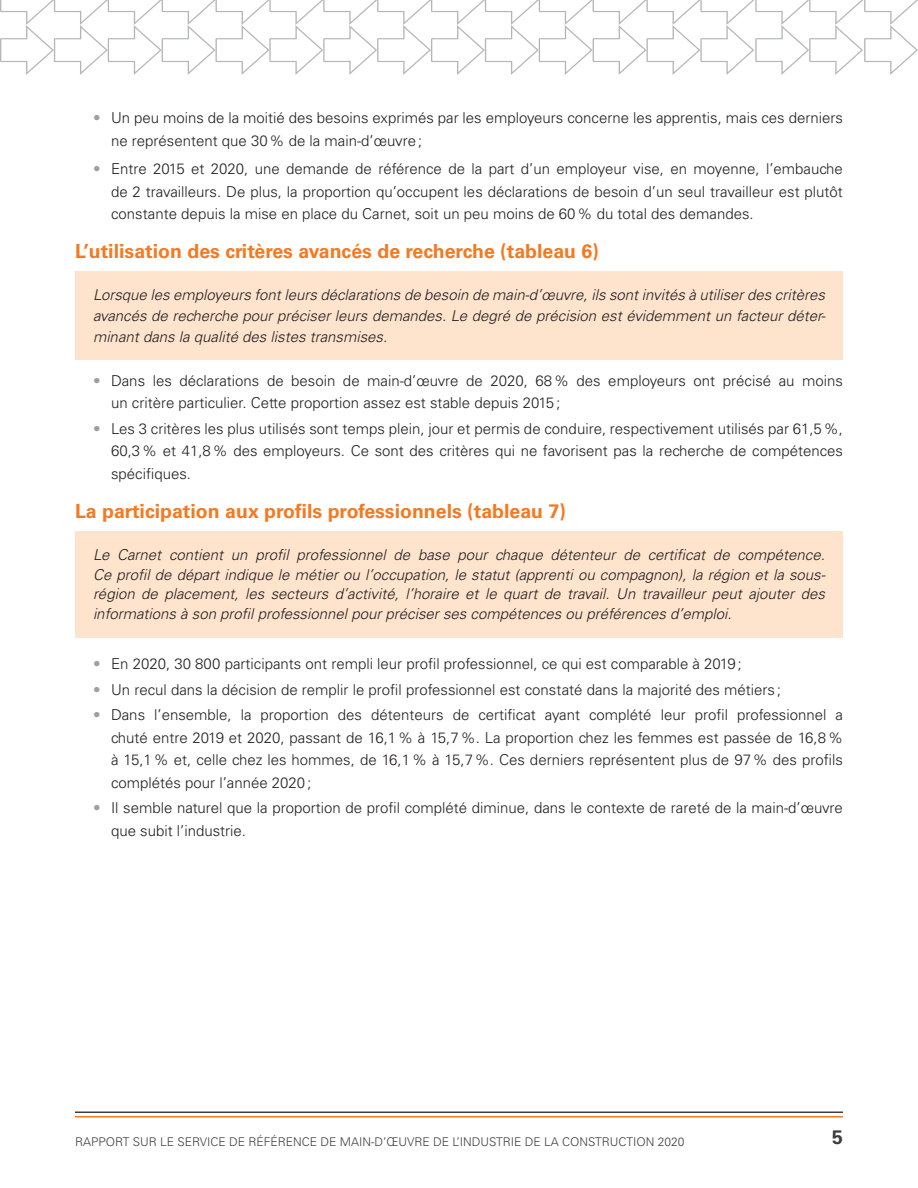
<style>
.page{position:relative;width:918px;height:1188px;background:#fff}
.page>*{position:absolute;margin:0;border:0;box-sizing:border-box;transform-origin:0 0}
.t1{font:700 19.5px "Univers LT Std";color:#f47921}
.t2{font:700 19.5px "Univers LT Std";color:#3e3e3f}
.t3{font:300 15px/22.5px "Univers LT Std";color:#231f20}
.t4{font:italic 300 15px/19.5px "Univers LT Std";color:#231f20;text-align:justify}
.t5{font:300 12px "Univers LT Std";color:#3e3e3f}
.s1{color:#9d9fa2}
</style>
<div class="page">
<hr style="left:75px;top:1116px;width:768px;height:2px;background:#f47921">
<svg style="left:0;top:0;width:918px;height:75px"></svg>
<hr style="left:75px;top:1112px;width:768px;height:1px;background:#3e3e3f">
<div style="left:75px;top:271px;width:768px;height:89px;background:#fee3cd"></div>
<div style="left:75px;top:531px;width:768px;height:107px;background:#fee3cd"></div>
<p class="t3" style="left:111px;top:107px;width:733px;text-indent:-18px"><span class="s1">•</span> Un peu moins de la moitié des besoins exprimés par les employeurs concerne les apprentis, mais ces derniers ne représentent que 30% de la main-d’œuvre;</p>
<p class="t3" style="left:111px;top:158px;width:733px;text-align:justify;text-indent:-18px"><span class="s1">•</span> Entre 2015 et 2020, une demande de référence de la part d’un employeur vise, en moyenne, l’embauche de 2 travailleurs. De plus, la proportion qu’occupent les déclarations de besoin d’un seul travailleur est plutôt constante depuis la mise en place du Carnet, soit un peu moins de 60% du total des demandes.</p>
<h1 class="t1" style="left:75px;top:240px;width:525px">L’utilisation des critères avancés de recherche (tableau 6)</h1>
<p class="t4" style="left:93px;top:285px;width:734px;line-height:21px">Lorsque les employeurs font leurs déclarations de besoin de main-d’œuvre, ils sont invités à utiliser des critères avancés de recherche pour préciser leurs demandes. Le degré de précision est évidemment un facteur déter&shy;minant dans la qualité des listes transmises.</p>
<p class="t3" style="left:111px;top:369px;width:734px;text-indent:-18px"><span class="s1">•</span> Dans les déclarations de besoin de main-d’œuvre de 2020, 68% des employeurs ont précisé au moins un critère particulier. Cette proportion assez est stable depuis 2015;</p>
<p class="t3" style="left:111px;top:417px;width:734px;text-align:justify;text-indent:-18px"><span class="s1">•</span> Les 3 critères les plus utilisés sont temps plein, jour et permis de conduire, respectivement utilisés par 61,5%, 60,3% et 41,8% des employeurs. Ce sont des critères qui ne favorisent pas la recherche de compétences spécifiques.</p>
<h1 class="t1" style="left:75px;top:500px;width:492px">La participation aux profils professionnels (tableau 7)</h1>
<p class="t4" style="left:93px;top:545px;width:734px">Le Carnet contient un profil professionnel de base pour chaque détenteur de certificat de compétence.<br>Ce profil de départ indique le métier ou l’occupation, le statut (apprenti ou compagnon), la région et la sous&shy;région de placement, les secteurs d’activité, l’horaire et le quart de travail. Un travailleur peut ajouter des informations à son profil professionnel pour préciser ses compétences ou préférences d’emploi.</p>
<p class="t3" style="left:93px;top:653px;width:650px"><span class="s1">•</span> En 2020, 30 800 participants ont rempli leur profil professionnel, ce qui est comparable à 2019;</p>
<p class="t3" style="left:93px;top:678px;width:690px"><span class="s1">•</span> Un recul dans la décision de remplir le profil professionnel est constaté dans la majorité des métiers ;</p>
<p class="t3" style="left:111px;top:704px;width:734px;text-align:justify;text-indent:-18px"><span class="s1">•</span> Dans l’ensemble, la proportion des détenteurs de certificat ayant complété leur profil professionnel a chuté entre 2019 et 2020, passant de 16,1% à 15,7%. La proportion chez les femmes est passée de 16,8% à 15,1% et, celle chez les hommes, de 16,1% à 15,7%. Ces derniers représentent plus de 97% des profils complétés pour l’année 2020;</p>
<p class="t3" style="left:111px;top:797px;width:734px;text-indent:-18px"><span class="s1">•</span> Il semble naturel que la proportion de profil complété diminue, dans le contexte de rareté de la main-d’œuvre que subit l’industrie.</p>
<p class="t5" style="left:75px;top:1135px;width:611px">RAPPORT SUR LE SERVICE DE RÉFÉRENCE DE MAIN-D’ŒUVRE DE L’INDUSTRIE DE LA CONSTRUCTION 2020</p>
<h1 class="t2" style="left:832px;top:1126px;width:12px">5</h1>
</div>
